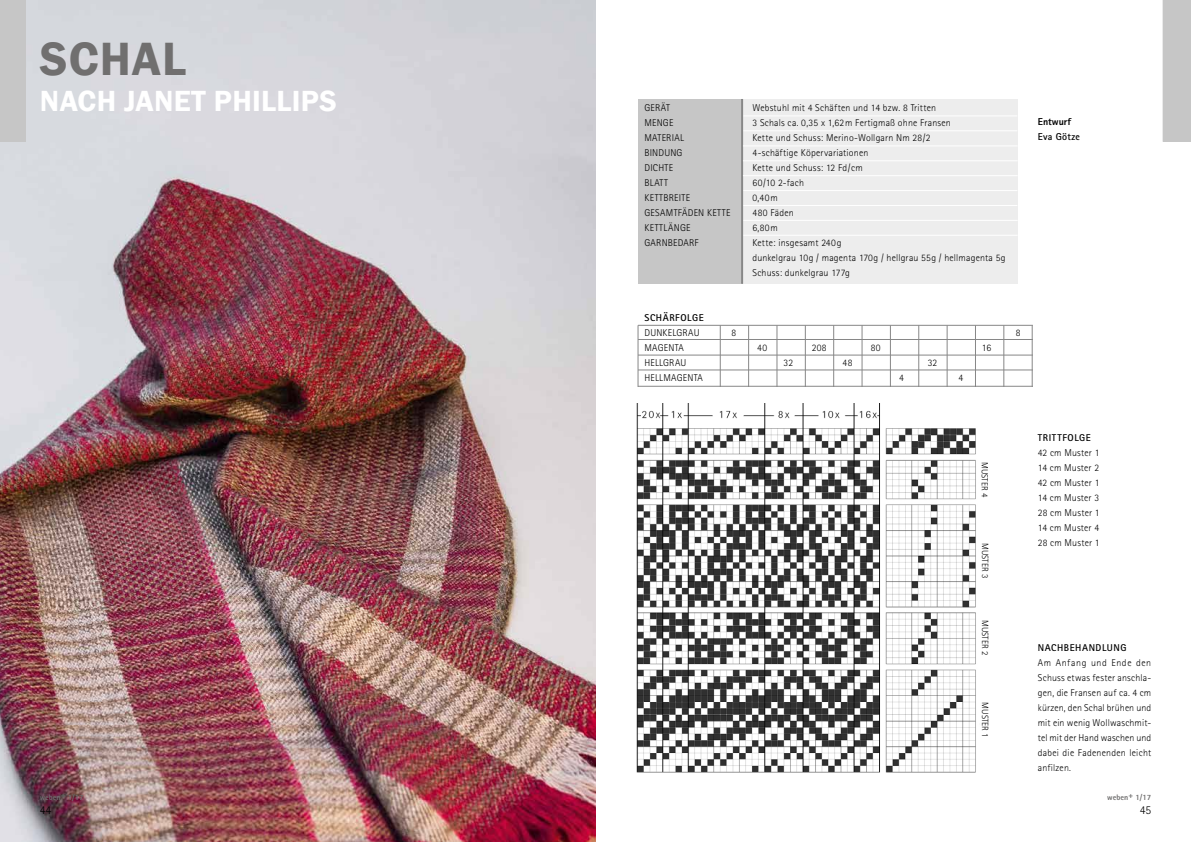
<style>
.page{position:relative;width:1191px;height:842px;background:#fff}
.page>*{position:absolute;margin:0;border:0;box-sizing:border-box;transform-origin:0 0}
.t1{font:600 48px "Franklin Gothic";letter-spacing:.02em;color:#706f6f}
.t2{font:600 30px "Franklin Gothic";letter-spacing:.01em;color:#fff}
.t3{font:300 12px "Rotis Sans Serif";color:#000}
.t4{font:700 10px "Rotis Sans Serif";letter-spacing:.025em;color:#000}
.t5{font:800 10px "Rotis Sans Serif";color:#000}
.t6{font:300 9.9px/15px "Rotis Sans Serif";letter-spacing:.02em;color:#000;text-align:justify}
.t7{font:700 9.9px "Rotis Sans Serif";letter-spacing:.06em;color:#000}
.t8{font:300 9px "Rotis Sans Serif";letter-spacing:.005em;color:#000}
.t9{font:800 8px "Rotis Sans Serif";color:#706f6f}
</style>
<div class="page">
<img style="left:0;top:0;width:595px;height:842px">
<div style="left:638px;top:99px;width:380px;height:184px;background:#ededed"></div>
<div style="left:638px;top:99px;width:105px;height:184px;background:#c6c6c6"></div>
<hr style="left:742px;top:115px;width:275px;height:1px;background:#fff">
<hr style="left:742px;top:130px;width:275px;height:1px;background:#fff">
<hr style="left:743px;top:235px;width:274px;height:1px;background:#fff">
<hr style="left:742px;top:190px;width:275px;height:1px;background:#fff">
<div style="left:1162px;top:0;width:29px;height:142px;background:#c6c6c6"></div>
<hr style="left:743px;top:220px;width:274px;height:1px;background:#fff">
<hr style="left:742px;top:205px;width:275px;height:1px;background:#fff">
<div style="left:741px;top:99px;width:2px;height:184px;border:1px solid #878787"></div>
<hr style="left:743px;top:175px;width:274px;height:1px;background:#fff">
<hr style="left:743px;top:160px;width:274px;height:1px;background:#fff">
<hr style="left:743px;top:145px;width:274px;height:1px;background:#fff">
<img style="left:636px;top:404px;width:340px;height:369px">
<hr style="left:720px;top:325px;width:1px;height:62px;background:#878787">
<hr style="left:748px;top:325px;width:1px;height:62px;background:#878787">
<hr style="left:776px;top:325px;width:1px;height:62px;background:#878787">
<hr style="left:805px;top:325px;width:1px;height:62px;background:#878787">
<hr style="left:833px;top:325px;width:1px;height:62px;background:#878787">
<hr style="left:861px;top:325px;width:1px;height:62px;background:#878787">
<hr style="left:890px;top:325px;width:1px;height:62px;background:#878787">
<hr style="left:918px;top:325px;width:1px;height:62px;background:#878787">
<hr style="left:946px;top:325px;width:1px;height:62px;background:#878787">
<hr style="left:975px;top:325px;width:1px;height:62px;background:#878787">
<hr style="left:1003px;top:325px;width:1px;height:62px;background:#878787">
<hr style="left:1031px;top:325px;width:1px;height:62px;background:#878787">
<hr style="left:638px;top:325px;width:395px;height:1px;background:#878787">
<hr style="left:638px;top:339px;width:395px;height:1px;background:#878787">
<hr style="left:638px;top:355px;width:395px;height:1px;background:#878787">
<hr style="left:638px;top:370px;width:395px;height:1px;background:#878787">
<hr style="left:638px;top:386px;width:395px;height:1px;background:#878787">
<hr style="left:637px;top:325px;width:1px;height:62px;background:#878787">
<div style="left:0;top:0;width:26px;height:142px;background:#c6c6c6"></div>
<h1 class="t1" style="left:40px;top:30px;width:148px">SCHAL</h1>
<h2 class="t2" style="left:40px;top:83px;width:298px">NACH JANET PHILLIPS</h2>
<p class="t9" style="left:40px;top:792px;width:46px">weben+ 1/17</p>
<p class="t3" style="left:40px;top:803px;width:13px">44</p>
<p class="t6" style="left:644px;top:100px;width:27px">GERÄT</p>
<p class="t6" style="left:752px;top:100px;width:185px">Webstuhl mit 4 Schäften und 14 bzw. 8 Tritten</p>
<p class="t6" style="left:644px;top:115px;width:30px">MENGE</p>
<p class="t6" style="left:752px;top:115px;width:200px">3 Schals ca. 0,35 x 1,62m Fertigmaß ohne Fransen</p>
<p class="t6" style="left:644px;top:130px;width:41px">MATERIAL</p>
<p class="t6" style="left:752px;top:130px;width:180px">Kette und Schuss: Merino-Wollgarn Nm 28/2</p>
<p class="t6" style="left:644px;top:145px;width:40px">BINDUNG</p>
<p class="t6" style="left:752px;top:145px;width:117px">4-schäftige Köpervariationen</p>
<p class="t6" style="left:644px;top:160px;width:30px">DICHTE</p>
<p class="t6" style="left:752px;top:160px;width:112px">Kette und Schuss: 12 Fd/cm</p>
<p class="t6" style="left:644px;top:175px;width:25px">BLATT</p>
<p class="t6" style="left:752px;top:175px;width:53px">60/10 2-fach</p>
<p class="t6" style="left:644px;top:190px;width:47px">KETTBREITE</p>
<p class="t6" style="left:752px;top:190px;width:27px">0,40m</p>
<p class="t6" style="left:644px;top:205px;width:74px">GESAMTFÄDEN Kette</p>
<p class="t6" style="left:752px;top:205px;width:43px">480 Fäden</p>
<p class="t6" style="left:644px;top:220px;width:48px">KETTLÄNGE</p>
<p class="t6" style="left:752px;top:220px;width:27px">6,80m</p>
<p class="t6" style="left:644px;top:235px;width:56px">GARNBEDARF</p>
<p class="t6" style="left:752px;top:235px;width:255px;text-align:left">Kette: insgesamt 240g<br>dunkelgrau 10g / magenta 170g / hellgrau 55g / hellmagenta 5g<br>Schuss: dunkelgrau 177g</p>
<p class="t7" style="left:644px;top:311px;width:55px">SCHÄRFOLGE</p>
<p class="t6" style="left:644px;top:325px;width:6px">dunkelgrau</p>
<p class="t6" style="left:731px;top:325px;width:6px">8</p>
<p class="t6" style="left:1016px;top:325px;width:6px">8</p>
<p class="t6" style="left:644px;top:340px;width:6px">magenta</p>
<p class="t6" style="left:757px;top:340px;width:12px">40</p>
<p class="t6" style="left:811px;top:340px;width:16px">208</p>
<p class="t6" style="left:871px;top:340px;width:11px">80</p>
<p class="t6" style="left:981px;top:340px;width:11px">16</p>
<p class="t6" style="left:644px;top:355px;width:6px">hellgrau</p>
<p class="t6" style="left:783px;top:355px;width:11px">32</p>
<p class="t6" style="left:842px;top:355px;width:11px">48</p>
<p class="t6" style="left:927px;top:355px;width:11px">32</p>
<p class="t6" style="left:644px;top:370px;width:6px">hellmagenta</p>
<p class="t6" style="left:899px;top:370px;width:6px">4</p>
<p class="t6" style="left:958px;top:370px;width:6px">4</p>
<p class="t5" style="left:1037px;top:115px;width:35px">Entwurf</p>
<p class="t4" style="left:1037px;top:130px;width:44px">EVA GÖTZE</p>
<p class="t8" style="left:990px;top:462px;width:37px;rotate:90deg">Muster 4</p>
<p class="t8" style="left:990px;top:543px;width:37px;rotate:90deg">Muster 3</p>
<p class="t8" style="left:990px;top:620px;width:37px;rotate:90deg">Muster 2</p>
<p class="t8" style="left:990px;top:702px;width:37px;rotate:90deg">Muster 1</p>
<p class="t7" style="left:1037px;top:431px;width:48px">TRITTFOLGE</p>
<p class="t6" style="left:1037px;top:445px;width:63px">42 cm Muster 1<br>14 cm Muster 2<br>42 cm Muster 1<br>14 cm Muster 3<br>28 cm Muster 1<br>14 cm Muster 4<br>28 cm Muster 1</p>
<p class="t7" style="left:1037px;top:641px;width:83px">NACHBEHANDLUNG</p>
<p class="t6" style="left:1037px;top:655px;width:115px">Am Anfang und Ende den Schuss etwas fester anschla&shy;gen, die Fransen auf ca. 4 cm kürzen, den Schal brühen und mit ein wenig Wollwaschmit&shy;tel mit der Hand waschen und dabei die Fadenenden leicht anfilzen.</p>
<p class="t9" style="left:1107px;top:792px;width:46px">weben+ 1/17</p>
<p class="t3" style="left:1139px;top:803px;width:13px">45</p>
</div>
